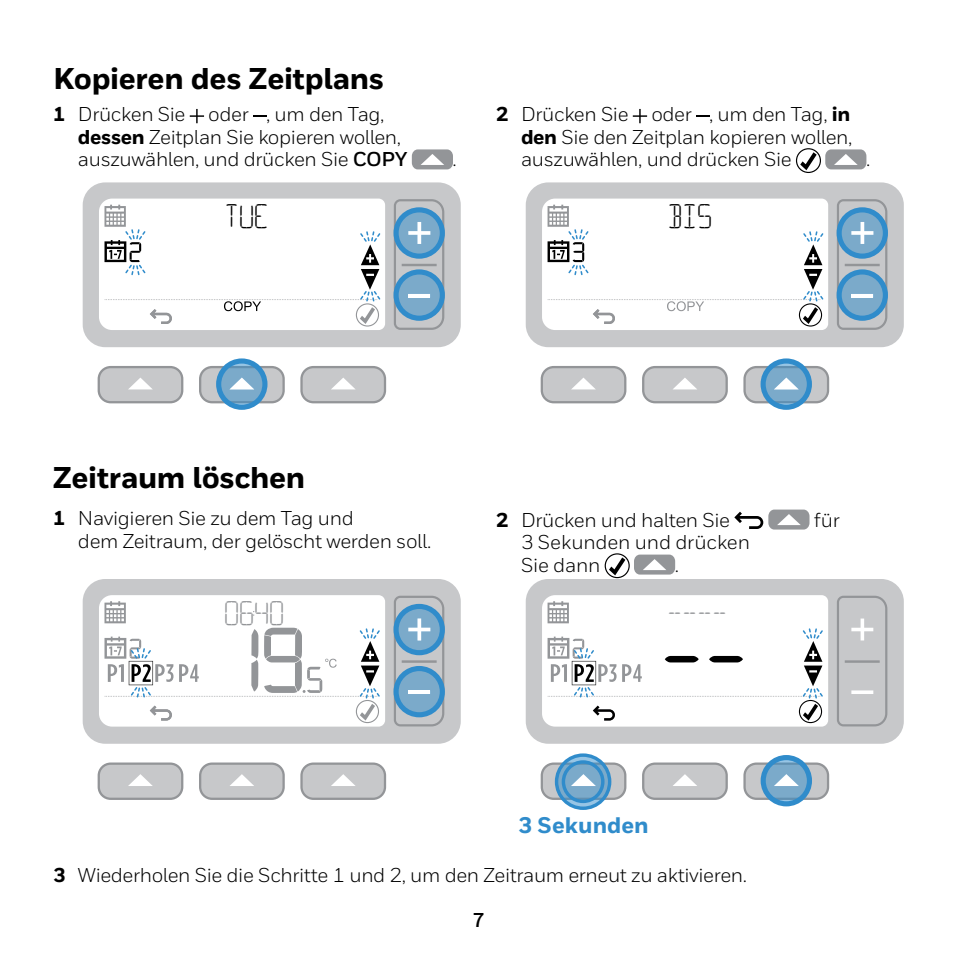
<style>
.page{position:relative;width:957px;height:957px;background:#fff}
.page>*{position:absolute;margin:0;border:0;box-sizing:border-box;transform-origin:0 0}
.t1{font:800 30px "Honeywell Sans";letter-spacing:-.015em;color:#000}
.t2{font:29px "Honeywell Lo T";color:#939598}
.t3{font:29px "Honeywell Lo T";color:#000}
.t4{font:800 22.5px "Honeywell Sans";color:#308ccb}
.t5{font:20px/22.5px "Honeywell Sans";letter-spacing:-.02em;color:#000}
.t6{font:700 20px "Honeywell Sans";color:#000}
.s1{font-weight:800}
.s2{font-weight:700}
</style>
<div class="page">
<svg style="left:83px;top:182px;width:378px;height:165px;fill:#c7c8ca"></svg>
<svg style="left:104px;top:205px;width:278px;height:121px"></svg>
<div style="left:99px;top:367px;width:83px;height:35px;background:#c7c8ca;border-radius:12px"></div>
<div style="left:98px;top:366px;width:85px;height:37px;border:2px solid #939598;border-radius:12px"></div>
<div style="left:200px;top:367px;width:84px;height:35px;background:#c7c8ca;border-radius:12px"></div>
<div style="left:199px;top:366px;width:86px;height:37px;border:2px solid #939598;border-radius:12px"></div>
<div style="left:301px;top:367px;width:84px;height:35px;background:#c7c8ca;border-radius:12px"></div>
<div style="left:300px;top:366px;width:86px;height:37px;border:2px solid #939598;border-radius:12px"></div>
<svg style="left:129px;top:378px;width:23px;height:11px"></svg>
<svg style="left:331px;top:378px;width:24px;height:11px"></svg>
<svg style="left:218px;top:361px;width:47px;height:46px"></svg>
<div style="left:216px;top:358px;width:51px;height:52px;border:5px solid #308ccb;border-radius:50%"></div>
<svg style="left:229px;top:377px;width:25px;height:12px"></svg>
<svg style="left:394px;top:199px;width:50px;height:131px;background:#84abc6"></svg>
<hr style="left:408px;top:294px;width:22px;height:3px;background:#fff">
<svg style="left:526px;top:182px;width:378px;height:165px;fill:#c7c8ca"></svg>
<svg style="left:547px;top:205px;width:277px;height:121px"></svg>
<div style="left:542px;top:367px;width:83px;height:35px;background:#c7c8ca;border-radius:12px"></div>
<div style="left:540px;top:366px;width:86px;height:37px;border:2px solid #939598;border-radius:12px"></div>
<div style="left:643px;top:367px;width:83px;height:35px;background:#c7c8ca;border-radius:12px"></div>
<div style="left:642px;top:366px;width:86px;height:37px;border:2px solid #939598;border-radius:12px"></div>
<div style="left:744px;top:367px;width:84px;height:35px;background:#c7c8ca;border-radius:12px"></div>
<div style="left:743px;top:366px;width:86px;height:37px;border:2px solid #939598;border-radius:12px"></div>
<svg style="left:673px;top:378px;width:24px;height:11px"></svg>
<svg style="left:572px;top:378px;width:23px;height:11px"></svg>
<svg style="left:762px;top:361px;width:48px;height:46px"></svg>
<div style="left:760px;top:358px;width:52px;height:52px;border:5px solid #308ccb;border-radius:50%"></div>
<svg style="left:774px;top:377px;width:24px;height:12px"></svg>
<svg style="left:837px;top:199px;width:50px;height:131px;background:#84abc6"></svg>
<hr style="left:851px;top:294px;width:22px;height:3px;background:#fff">
<svg style="left:190px;top:109px;width:14px;height:14px"></svg>
<svg style="left:253px;top:115px;width:13px;height:2px"></svg>
<svg style="left:412px;top:149px;width:41px;height:20px"></svg>
<svg style="left:633px;top:109px;width:14px;height:14px"></svg>
<svg style="left:696px;top:115px;width:13px;height:2px"></svg>
<svg style="left:796px;top:148px;width:70px;height:25px"></svg>
<svg style="left:734px;top:509px;width:75px;height:20px"></svg>
<svg style="left:604px;top:553px;width:71px;height:25px"></svg>
<svg style="left:83px;top:579px;width:378px;height:165px;fill:#c7c8ca"></svg>
<svg style="left:104px;top:601px;width:277px;height:122px"></svg>
<div style="left:99px;top:763px;width:83px;height:36px;background:#c7c8ca;border-radius:12px"></div>
<div style="left:98px;top:762px;width:85px;height:38px;border:2px solid #939598;border-radius:12px"></div>
<div style="left:200px;top:763px;width:84px;height:36px;background:#c7c8ca;border-radius:12px"></div>
<div style="left:199px;top:762px;width:86px;height:38px;border:2px solid #939598;border-radius:12px"></div>
<div style="left:301px;top:763px;width:84px;height:36px;background:#c7c8ca;border-radius:12px"></div>
<div style="left:300px;top:762px;width:86px;height:38px;border:2px solid #939598;border-radius:12px"></div>
<svg style="left:230px;top:774px;width:24px;height:12px"></svg>
<svg style="left:128px;top:774px;width:25px;height:12px"></svg>
<svg style="left:331px;top:774px;width:24px;height:12px"></svg>
<svg style="left:394px;top:596px;width:50px;height:130px;background:#84abc6"></svg>
<hr style="left:408px;top:690px;width:22px;height:4px;background:#fff">
<svg style="left:526px;top:579px;width:378px;height:165px;fill:#c7c8ca"></svg>
<svg style="left:547px;top:601px;width:22px;height:22px"></svg>
<svg style="left:837px;top:596px;width:50px;height:130px;background:#c2c3c6"></svg>
<svg style="left:547px;top:629px;width:277px;height:94px"></svg>
<div style="left:542px;top:763px;width:83px;height:36px;background:#c7c8ca;border-radius:12px"></div>
<div style="left:540px;top:762px;width:86px;height:38px;border:2px solid #939598;border-radius:12px"></div>
<div style="left:643px;top:763px;width:83px;height:36px;background:#c7c8ca;border-radius:12px"></div>
<div style="left:642px;top:762px;width:86px;height:38px;border:2px solid #939598;border-radius:12px"></div>
<div style="left:744px;top:763px;width:84px;height:36px;background:#c7c8ca;border-radius:12px"></div>
<div style="left:743px;top:762px;width:86px;height:38px;border:2px solid #939598;border-radius:12px"></div>
<svg style="left:673px;top:774px;width:24px;height:12px"></svg>
<svg style="left:556px;top:755px;width:54px;height:53px;background:#6ba4cc"></svg>
<div style="left:555px;top:753px;width:56px;height:57px;border:3px solid #308ccb;border-radius:50%"></div>
<div style="left:562px;top:760px;width:42px;height:43px;border:3px solid #308ccb;border-radius:50%"></div>
<svg style="left:571px;top:774px;width:25px;height:12px"></svg>
<svg style="left:762px;top:758px;width:48px;height:45px"></svg>
<div style="left:760px;top:755px;width:52px;height:51px;border:5px solid #308ccb;border-radius:50%"></div>
<svg style="left:774px;top:774px;width:25px;height:12px"></svg>
<h1 class="t1" style="left:53px;top:60px;width:332px">Kopieren des Zeitplans</h1>
<p class="t5" style="left:78px;top:103px;width:331px;text-indent:-25px"><span class="s1">1</span> Drücken Sie oder , um den Tag, <span class="s1">dessen</span> Zeitplan Sie kopieren wollen, auszuwählen, und drücken Sie <span class="s2">COPY</span></p>
<p class="t5" style="left:452px;top:148px;width:6px">.</p>
<p class="t5" style="left:521px;top:103px;width:333px;text-align:justify;text-indent:-25px"><span class="s1">2</span> Drücken Sie oder , um den Tag, <span class="s1">in den</span> Sie den Zeitplan kopieren wollen, auszuwählen, und drücken Sie</p>
<h2 class="t3" style="left:225px;top:203px;width:49px">TUE</h2>
<h2 class="t3" style="left:668px;top:203px;width:49px">bis</h2>
<p class="t5" style="left:866px;top:148px;width:6px">.</p>
<h1 class="t1" style="left:53px;top:459px;width:254px">Zeitraum löschen</h1>
<p class="t5" style="left:78px;top:507px;width:355px;text-indent:-25px"><span class="s1">1</span> Navigieren Sie zu dem Tag und<br>dem Zeitraum, der gelöscht werden soll.</p>
<p class="t5" style="left:496px;top:508px;width:235px"><span class="s1">2</span> Drücken und halten Sie</p>
<p class="t5" style="left:814px;top:508px;width:28px">für</p>
<p class="t5" style="left:521px;top:531px;width:230px">3 Sekunden und drücken<br>Sie dann</p>
<p class="t5" style="left:675px;top:553px;width:6px">.</p>
<h2 class="t2" style="left:225px;top:599px;width:64px">0640</h2>
<h2 class="t2" style="left:668px;top:599px;width:64px">----</h2>
<p class="t4" style="left:518px;top:812px;width:132px">3 Sekunden</p>
<p class="t5" style="left:53px;top:864px;width:695px"><span class="s1">3</span> Wiederholen Sie die Schritte 1 und 2, um den Zeitraum erneut zu aktivieren.</p>
<p class="t6" style="left:472px;top:907px;width:14px">7</p>
</div>
